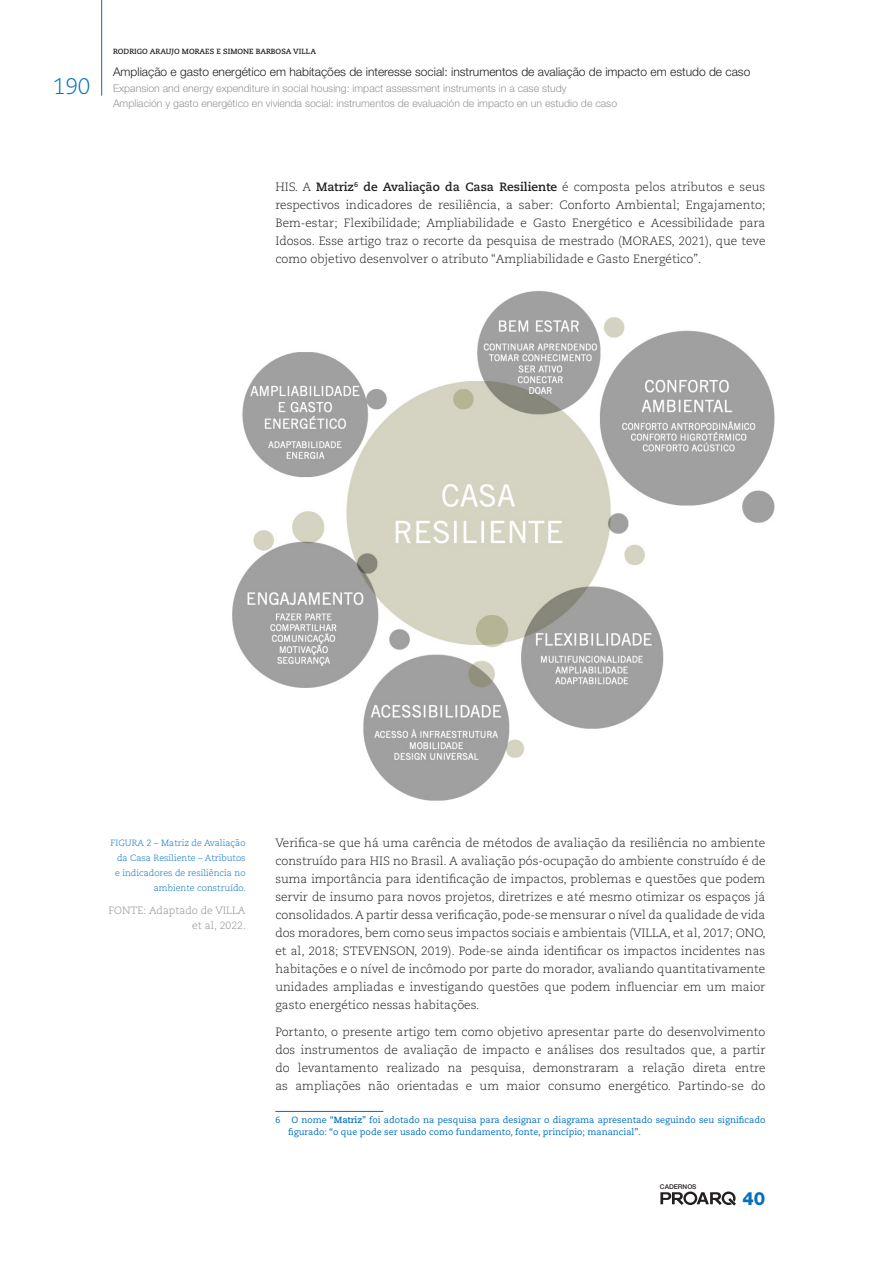
<style>
.page{position:relative;width:893px;height:1263px;background:#fff}
.page>*{position:absolute;margin:0;border:0;box-sizing:border-box;transform-origin:0 0}
.t1{font:300 22.5px "Caecilia LT Std";color:#0070c0}
.t2{font:800 18.3px "Helvetica Neue LT Std";color:#0070c0}
._10_Corpo_do_Texto{font:300 12px/18px "Caecilia LT Std";color:#231f20;text-align:justify}
._5_Cabecalho_Titulo{font:300 12px "Helvetica Neue LT Std";color:#231f20}
._6_Cabecalho_Subtítu{font:300 10.5px "Helvetica Neue LT Std";color:#939598}
._13_Legenda_Imagem_T{font:300 10.5px/15px "Caecilia LT Std";color:#8d8f92;text-align:right}
._15_Rodapé{font:9px/12px "Caecilia LT Std";color:#0070c0}
._12_Legenda_Imagem_T{font:300 9px/15px "Caecilia LT Std";color:#0070c0;text-align:right}
._4_Cabecalho_Nome_Au{font:700 7.5px "Caecilia LT Std";color:#231f20}
.t3{font:500 6.6px "Helvetica Neue LT Std";color:#231f20}
.s1{font-weight:700}
</style>
<div class="page">
<hr style="left:101px;top:0;width:1px;height:96px;background:#0070c0">
<svg style="left:660px;top:1191px;width:76px;height:14px"></svg>
<hr style="left:275px;top:1111px;width:108px;height:1px;background:#0070c0">
<img style="left:232px;top:291px;width:543px;height:510px">
<h1 class="t1" style="left:53px;top:74px;width:39px">190</h1>
<p class="_4_Cabecalho_Nome_Au" style="left:113px;top:47px;width:205px">RODRIGO ARAUJO MORAES E SIMONE BARBOSA VILLA</p>
<p class="_5_Cabecalho_Titulo" style="left:113px;top:64px;width:639px">Ampliação e gasto energético em habitações de interesse social: instrumentos de avaliação de impacto em estudo de caso</p>
<p class="_6_Cabecalho_Subtítu" style="left:113px;top:82px;width:455px">Expansion and energy expenditure in social housing: impact assessment instruments in a case study</p>
<p class="_6_Cabecalho_Subtítu" style="left:113px;top:97px;width:506px">Ampliación y gasto energético en vivienda social: instrumentos de evaluación de impacto en un estudio de caso</p>
<p class="_10_Corpo_do_Texto" style="left:275px;top:178px;width:492px">HIS. A <span class="s1">Matriz</span><sup>6</sup> <span class="s1">de Avaliação da Casa Resiliente</span> é composta pelos atributos e seus respectivos indicadores de resiliência, a saber: Conforto Ambiental; Engajamento; Bem-estar; Flexibilidade; Ampliabilidade e Gasto Energético e Acessibilidade para Idosos. Esse artigo traz o recorte da pesquisa de mestrado (MORAES, 2021), que teve como objetivo desenvolver o atributo “Ampliabilidade e Gasto Energético”.</p>
<p class="_12_Legenda_Imagem_T" style="left:110px;top:835px;width:137px">FIGURA 2 – Matriz de Avaliação da Casa Resiliente – Atributos e indicadores de resiliência no ambiente construído.</p>
<p class="_13_Legenda_Imagem_T" style="left:108px;top:903px;width:139px">FONTE: Adaptado de VILLA et al, 2022.</p>
<p class="_10_Corpo_do_Texto" style="left:275px;top:834px;width:492px">Verifica-se que há uma carência de métodos de avaliação da resiliência no ambiente construído para HIS no Brasil. A avaliação pós-ocupação do ambiente construído é de suma importância para identificação de impactos, problemas e questões que podem servir de insumo para novos projetos, diretrizes e até mesmo otimizar os espaços já consolidados. A partir dessa verificação, pode-se mensurar o nível da qualidade de vida dos moradores, bem como seus impactos sociais e ambientais (VILLA, et al, 2017; ONO, et al, 2018; STEVENSON, 2019). Pode-se ainda identificar os impactos incidentes nas habitações e o nível de incômodo por parte do morador, avaliando quantitativamente unidades ampliadas e investigando questões que podem influenciar em um maior gasto energético nessas habitações.</p>
<p class="_10_Corpo_do_Texto" style="left:275px;top:1023px;width:492px">Portanto, o presente artigo tem como objetivo apresentar parte do desenvolvimento dos instrumentos de avaliação de impacto e análises dos resultados que, a partir do levantamento realizado na pesquisa, demonstraram a relação direta entre as ampliações não orientadas e um maior consumo energético. Partindo-se do</p>
<p class="_15_Rodapé" style="left:288px;top:1114px;width:479px;text-indent:-13px">6 O nome “<span class="s1">Matriz</span>” foi adotado na pesquisa para designar o diagrama apresentado seguindo seu significado figurado: “o que pode ser usado como fundamento, fonte, princípio; manancial”.</p>
<p class="t3" style="left:660px;top:1183px;width:38px">CADERNOS</p>
<h2 class="t2" style="left:742px;top:1187px;width:24px">40</h2>
</div>
